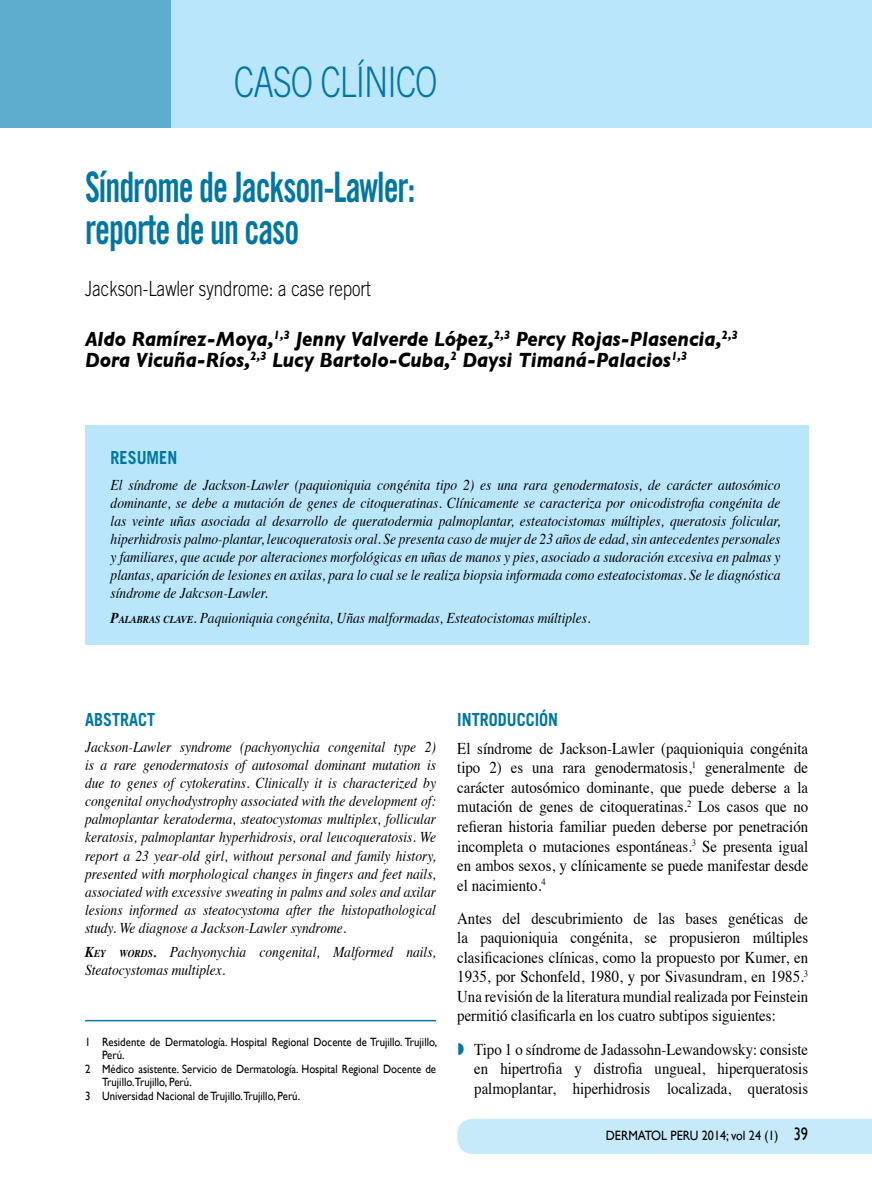
<style>
.page{position:relative;width:872px;height:1191px;background:#fff}
.page>*{position:absolute;margin:0;border:0;box-sizing:border-box;transform-origin:0 0}
.t1{font:42px/42px "Trade Gothic Bold Cond Twenty";letter-spacing:-.03em;color:#0076a3;scale:.8 1}
.t2{font:300 42px "Trade Gothic";letter-spacing:-.03em;color:#0076a3;scale:.8 1}
.t3{font:italic 700 21px/21px "Gill Sans";color:#000;scale:.9 1}
.t4{font:300 21px "Trade Gothic";color:#000;scale:.8 1}
.t5{font:700 18px "Trade Gothic";color:#0076a3;scale:.9 1}
.t6{font:16.5px/19.5px "Times";color:#000;text-align:justify;scale:.9 1}
.t7{font:italic 15px/18px "Times";color:#000;text-align:justify;scale:.9 1}
.t8{font:13.5px "Gill Sans";color:#000;scale:.9 1}
.t9{font:12px "Gill Sans";color:#000;scale:.9 1}
.t10{font:italic 700 10.5px "Times";color:#000;scale:.9 1}
.s1{font-weight:700}
.s2{font-weight:700;font-size:10.5px}
.s3{font-size:15px}
.s4{font-size:18px}
</style>
<div class="page">
<div style="left:457px;top:1118px;width:415px;height:36px;background:#c7eafb"></div>
<div style="left:0;top:0;width:872px;height:128px;background:#b9e6fa"></div>
<div style="left:85px;top:425px;width:723px;height:219px;background:#b9e6fa"></div>
<div style="left:0;top:0;width:170px;height:128px;background:#5cadce"></div>
<hr style="left:85px;top:1020px;width:351px;height:1px;background:#0076a3">
<h1 class="t2" style="left:234px;top:57px;width:256px">CASO CLÍNICO</h1>
<h1 class="t1" style="left:85px;top:166px;width:414px">Síndrome de Jackson-Lawler: reporte de un caso</h1>
<h2 class="t4" style="left:85px;top:276px;width:358px">Jackson-Lawler syndrome: a case report</h2>
<h2 class="t3" style="left:85px;top:328px;width:727px">Aldo Ramírez-Moya,<sup>1,3</sup> Jenny Valverde López,<sup>2,3</sup> Percy Rojas-Plasencia,<sup>2,3<br></sup>Dora Vicuña-Ríos,<sup>2,3</sup> Lucy Bartolo-Cuba,<sup>2</sup> Daysi Timaná-Palacios<sup>1,3</sup></h2>
<p class="t5" style="left:111px;top:446px;width:76px">RESUMEN</p>
<p class="t7" style="left:111px;top:475px;width:746px">El síndrome de Jackson-Lawler (paquioniquia congénita tipo 2) es una rara genodermatosis, de carácter autosómico dominante, se debe a mutación de genes de citoqueratinas. Clínicamente se caracteriza por onicodistrofia congénita de las veinte uñas asociada al desarrollo de queratodermia palmoplantar, esteatocistomas múltiples, queratosis folicular, hiperhidrosis palmo-plantar, leucoqueratosis oral. Se presenta caso de mujer de 23 años de edad, sin antecedentes personales y familiares, que acude por alteraciones morfológicas en uñas de manos y pies, asociado a sudoración excesiva en palmas y plantas, aparición de lesiones en axilas, para lo cual se le realiza biopsia informada como esteatocistomas. Se le diagnóstica síndrome de Jakcson-Lawler.</p>
<p class="t7" style="left:111px;top:607px;width:535px"><span class="s1">P</span><span class="s2">ALABRAS CLAVE</span>. Paquioniquia congénita, Uñas malformadas, Esteatocistomas múltiples.</p>
<p class="t5" style="left:85px;top:708px;width:80px">ABSTRACT</p>
<p class="t7" style="left:85px;top:737px;width:391px">Jackson-Lawler syndrome (pachyonychia congenital type 2) is a rare genodermatosis of autosomal dominant mutation is due to genes of cytokeratins. Clinically it is characterized by congenital onychodystrophy associated with the development of: palmoplantar keratoderma, steatocystomas multiplex, follicular keratosis, palmoplantar hyperhidrosis, oral leucoqueratosis. We report a 23 year-old girl, without personal and family history, presented with morphological changes in fingers and feet nails, associated with excessive sweating in palms and soles and axilar lesions informed as steatocystoma after the histopathological study. We diagnose a Jackson-Lawler syndrome.</p>
<p class="t10" style="left:85px;top:943px;width:25px"><span class="s3">K</span>EY</p>
<p class="t7" style="left:85px;top:942px;width:391px;text-indent:34px"><span class="s2">WORDS</span><span class="s1">.</span> Pachyonychia congenital, Malformed nails,<br>Steatocystomas multiplex.</p>
<p class="t9" style="left:85px;top:1034px;width:392px">1 Residente de Dermatología. Hospital Regional Docente de Trujillo. Trujillo,</p>
<p class="t9" style="left:102px;top:1048px;width:26px">Perú.</p>
<p class="t9" style="left:85px;top:1061px;width:391px">2 Médico asistente. Servicio de Dermatología. Hospital Regional Docente de</p>
<p class="t9" style="left:102px;top:1075px;width:101px">Trujillo.Trujillo, Perú.</p>
<p class="t9" style="left:85px;top:1088px;width:240px">3 Universidad Nacional de Trujillo.Trujillo, Perú.</p>
<p class="t5" style="left:457px;top:708px;width:114px">INTRODUCCIÓN</p>
<p class="t6" style="left:457px;top:737px;width:391px">El síndrome de Jackson-Lawler (paquioniquia congénita tipo 2) es una rara genodermatosis,<sup>1</sup> generalmente de carácter autosómico dominante, que puede deberse a la mutación de genes de citoqueratinas.<sup>2</sup> Los casos que no refieran historia familiar pueden deberse por penetración incompleta o mutaciones espontáneas.<sup>3</sup> Se presenta igual en ambos sexos, y clínicamente se puede manifestar desde el nacimiento.<sup>4</sup></p>
<p class="t6" style="left:457px;top:907px;width:391px">Antes del descubrimiento de las bases genéticas de la paquioniquia congénita, se propusieron múltiples clasificaciones clínicas, como la propuesto por Kumer, en 1935, por Schonfeld, 1980, y por Sivasundram, en 1985.<sup>3<br></sup>Una revisión de la literatura mundial realizada por Feinstein permitió clasificarla en los cuatro subtipos siguientes:</p>
<p class="t6" style="left:474px;top:1038px;width:372px">Tipo 1 o síndrome de Jadassohn-Lewandowsky: consiste en hipertrofia y distrofia ungueal, hiperqueratosis palmoplantar, hiperhidrosis localizada, queratosis</p>
<p class="t8" style="left:606px;top:1127px;width:226px">Dermatol PERU 2014; vol 24 (1) <span class="s4">39</span></p>
</div>
